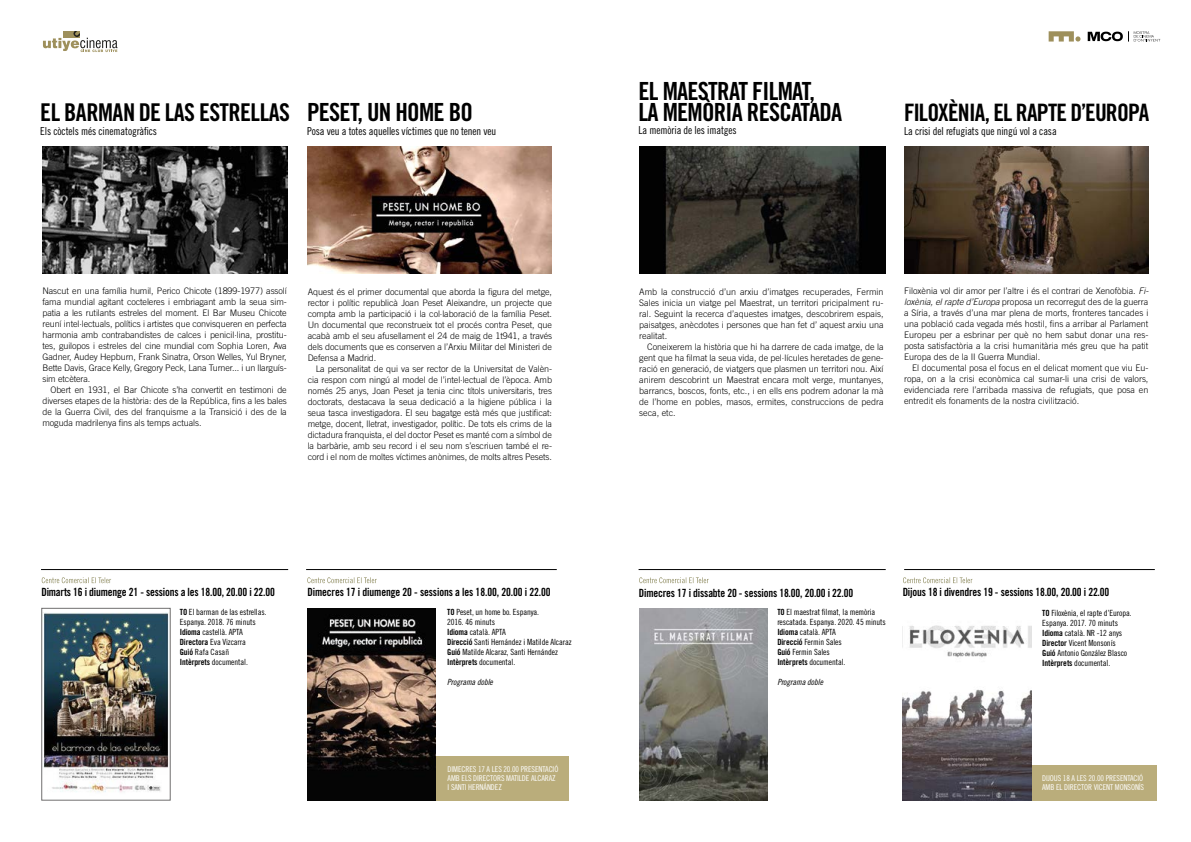
<style>
.page{position:relative;width:1191px;height:842px;background:#fff}
.page>*{position:absolute;margin:0;border:0;box-sizing:border-box;transform-origin:0 0}
.t1{font:25px/21px "Trade Gothic LT Std Bd Cn 20";letter-spacing:-.03em;color:#000}
.t2{font:24.5px "Trade Gothic LT Std Bd Cn 20";letter-spacing:-.02em;color:#000}
.t3{font:24px "Trade Gothic LT Std Bd Cn 20";letter-spacing:-.03em;color:#000}
.t4{font:11.3px "Trade Gothic LT Std Bd Cn 20";letter-spacing:-.015em;color:#000;scale:.96 1}
.t5{font:11px "Trade Gothic LT Std Cn 18";letter-spacing:-.01em;color:#000}
.t6{font:300 9px/11px "Trade Gothic LT Std";letter-spacing:-.005em;color:#000;text-align:justify}
.t7{font:8.5px/10px "Trade Gothic LT Std Cn 18";letter-spacing:-.01em;color:#000}
.t8{font:8.5px "Trade Gothic LT Std Cn 18 Obl";letter-spacing:-.01em;color:#000}
.t9{font:8px/9px "Trade Gothic LT Std Cn 18";letter-spacing:-.01em;color:#fff}
.s1{font-style:italic}
.s2{font-family:"Trade Gothic LT Std Bd Cn 20"}
</style>
<div class="page">
<div style="left:1026px;top:765px;width:131px;height:35px;background:#baad7b"></div>
<div style="left:432px;top:756px;width:137px;height:44px;background:#baad7b"></div>
<img style="left:639px;top:608px;width:128px;height:192px">
<img style="left:44px;top:612px;width:124px;height:180px">
<img style="left:308px;top:146px;width:243px;height:127px">
<img style="left:307px;top:609px;width:129px;height:191px">
<svg style="left:307px;top:577px;width:70px;height:6px"></svg>
<svg style="left:639px;top:577px;width:69px;height:6px"></svg>
<svg style="left:42px;top:577px;width:69px;height:6px"></svg>
<svg style="left:903px;top:577px;width:69px;height:6px"></svg>
<img style="left:640px;top:146px;width:245px;height:128px">
<img style="left:42px;top:146px;width:246px;height:128px">
<img style="left:905px;top:146px;width:243px;height:128px">
<img style="left:902px;top:625px;width:129px;height:175px">
<hr style="left:306px;top:569px;width:251px;height:1px;background:#000">
<hr style="left:638px;top:569px;width:247px;height:1px;background:#000">
<hr style="left:41px;top:569px;width:247px;height:1px;background:#000">
<hr style="left:904px;top:569px;width:250px;height:1px;background:#000">
<svg style="left:43px;top:31px;width:74px;height:21px"></svg>
<svg style="left:1048px;top:31px;width:32px;height:11px"></svg>
<svg style="left:1087px;top:32px;width:35px;height:9px"></svg>
<svg style="left:1128px;top:31px;width:32px;height:11px"></svg>
<h2 class="t2" style="left:40px;top:98px;width:251px">EL BARMAN DE LAS ESTRELLAS</h2>
<p class="t5" style="left:40px;top:125px;width:118px">Els còctels més cinematogràfics</p>
<h1 class="t1" style="left:307px;top:101px;width:167px">PESET, UN HOME BO</h1>
<p class="t5" style="left:307px;top:124px;width:191px">Posa veu a totes aquelles víctimes que no tenen veu</p>
<p class="t6" style="left:42px;top:286px;width:246px">Nascut en una família humil, Perico Chicote (1899-1977) assolí fama mundial agitant cocteleres i embriagant amb la seua sim&shy;patia a les rutilants estreles del moment. El Bar Museu Chicote reuní intel·lectuals, polítics i artistes que convisqueren en perfecta harmonia amb contrabandistes de calces i penicil·lina, prostitu&shy;tes, guilopos i estreles del cine mundial com Sophia Loren, Ava Gadner, Audey Hepburn, Frank Sinatra, Orson Welles, Yul Bryner, Bette Davis, Grace Kelly, Gregory Peck, Lana Turner... i un llarguís&shy;sim etcètera.</p>
<p class="t6" style="left:42px;top:385px;width:246px;text-indent:8px">Obert en 1931, el Bar Chicote s’ha convertit en testimoni de diverses etapes de la història: des de la República, fins a les bales de la Guerra Civil, des del franquisme a la Transició i des de la moguda madrilenya fins als temps actuals.</p>
<p class="t6" style="left:308px;top:286px;width:246px">Aquest és el primer documental que aborda la figura del metge, rector i polític republicà Joan Peset Aleixandre, un projecte que compta amb la participació i la col·laboració de la família Peset.<br>Un documental que reconstrueix tot el procés contra Peset, que acabà amb el seu afusellament el 24 de maig de 1t941, a través dels documents que es conserven a l’Arxiu Militar del Ministeri de Defensa a Madrid.</p>
<p class="t6" style="left:308px;top:363px;width:246px;text-indent:8px">La personalitat de qui va ser rector de la Universitat de Valèn&shy;cia respon com ningú al model de l’intel·lectual de l’època. Amb només 25 anys, Joan Peset ja tenia cinc títols universitaris, tres doctorats, destacava la seua dedicació a la higiene pública i la seua tasca investigadora. El seu bagatge està més que justificat: metge, docent, lletrat, investigador, polític. De tots els crims de la dictadura franquista, el del doctor Peset es manté com a símbol de la barbàrie, amb seu record i el seu nom s’escriuen també el re&shy;cord i el nom de moltes víctimes anònimes, de molts altres Pesets.</p>
<h1 class="t1" style="left:638px;top:80px;width:205px">EL MAESTRAT FILMAT,<br>LA MEMÒRIA RESCATADA</h1>
<p class="t5" style="left:638px;top:124px;width:100px">La memòria de les imatges</p>
<h3 class="t3" style="left:904px;top:98px;width:247px">FILOXÈNIA, EL RAPTE D’EUROPA</h3>
<p class="t5" style="left:904px;top:124px;width:154px">La crisi del refugiats que ningú vol a casa</p>
<p class="t6" style="left:639px;top:286px;width:246px">Amb la construcció d’un arxiu d’imatges recuperades, Fermin Sales inicia un viatge pel Maestrat, un territori pricipalment ru&shy;ral. Seguint la recerca d’aquestes imatges, descobrirem espais, paisatges, anècdotes i persones que han fet d’ aquest arxiu una realitat.</p>
<p class="t6" style="left:639px;top:341px;width:246px;text-indent:8px">Coneixerem la història que hi ha darrere de cada imatge, de la gent que ha filmat la seua vida, de pel·lícules heretades de gene&shy;ració en generació, de viatgers que plasmen un territori nou. Així anirem descobrint un Maestrat encara molt verge, muntanyes, barrancs, boscos, fonts, etc., i en ells ens podrem adonar la mà de l’home en pobles, masos, ermites, construccions de pedra seca, etc.</p>
<p class="t6" style="left:904px;top:286px;width:246px">Filoxènia vol dir amor per l’altre i és el contrari de Xenofòbia. <span class="s1">Fi&shy;loxènia, el rapte d’Europa</span> proposa un recorregut des de la guerra a Síria, a través d’una mar plena de morts, fronteres tancades i una població cada vegada més hostil, fins a arribar al Parlament Europeu per a esbrinar per què no hem sabut donar una res&shy;posta satisfactòria a la crisi humanitària més greu que ha patit Europa des de la II Guerra Mundial.</p>
<p class="t6" style="left:904px;top:363px;width:246px;text-indent:8px">El documental posa el focus en el delicat moment que viu Eu&shy;ropa, on a la crisi econòmica cal sumar-li una crisi de valors, evidenciada rere l’arribada massiva de refugiats, que posa en entredit els fonaments de la nostra civilització.</p>
<p class="t4" style="left:41px;top:585px;width:245px">Dimarts 16 i diumenge 21 - sessions a les 18.00, 20.00 i 22.00</p>
<p class="t4" style="left:307px;top:585px;width:255px">Dimecres 17 i diumenge 20 - sessions a les 18.00, 20.00 i 22.00</p>
<p class="t4" style="left:639px;top:586px;width:225px">Dimecres 17 i dissabte 20 - sessions 18.00, 20.00 i 22.00</p>
<p class="t4" style="left:902px;top:585px;width:217px">Dijous 18 i divendres 19 - sessions 18.00, 20.00 i 22.00</p>
<p class="t7" style="left:1042px;top:607px;width:91px"><span class="s2">TO</span> Filoxènia, el rapte d’Europa.<br>Espanya. 2017. 70 minuts<br><span class="s2">Idioma</span> català. NR -12 anys<br><span class="s2">Director</span> Vicent Monsonís<br><span class="s2">Guió</span> Antonio González Blasco<br><span class="s2">Intèrprets</span> documental.</p>
<p class="t7" style="left:180px;top:606px;width:88px"><span class="s2">TO</span> El barman de las estrellas.<br>Espanya. 2018. 76 minuts<br><span class="s2">Idioma</span> castellà. APTA<br><span class="s2">Directora</span> Eva Vizcarra<br><span class="s2">Guió</span> Rafa Casañ<br><span class="s2">Intèrprets</span> documental.</p>
<p class="t7" style="left:777px;top:607px;width:110px"><span class="s2">TO</span> El maestrat filmat, la memòria rescatada. Espanya. 2020. 45 minuts<br><span class="s2">Idioma</span> català. APTA<br><span class="s2">Direcció</span> Fermin Sales<br><span class="s2">Guió</span> Fermin Sales<br><span class="s2">Intèrprets</span> documental.</p>
<p class="t8" style="left:777px;top:677px;width:47px">Programa doble</p>
<p class="t7" style="left:447px;top:607px;width:126px"><span class="s2">TO</span> Peset, un home bo. Espanya.<br>2016. 46 minuts<br><span class="s2">Idioma</span> català. APTA<br><span class="s2">Direcció</span> Santi Hernández i Matilde Alcaraz<br><span class="s2">Guió</span> Matilde Alcaraz, Santi Hernández<br><span class="s2">Intèrprets</span> documental.</p>
<p class="t8" style="left:447px;top:677px;width:47px">Programa doble</p>
<p class="t9" style="left:447px;top:765px;width:112px">DIMECRES 17 A LES 20.00 PRESENTACIÓ<br>AMB ELS DIRECTORS MATILDE ALCARAZ<br>I SANTI HERNÁNDEZ</p>
<p class="t9" style="left:1042px;top:773px;width:104px">DIJOUS 18 A LES 20.00 PRESENTACIÓ<br>AMB EL DIRECTOR VICENT MONSONÍS</p>
</div>
